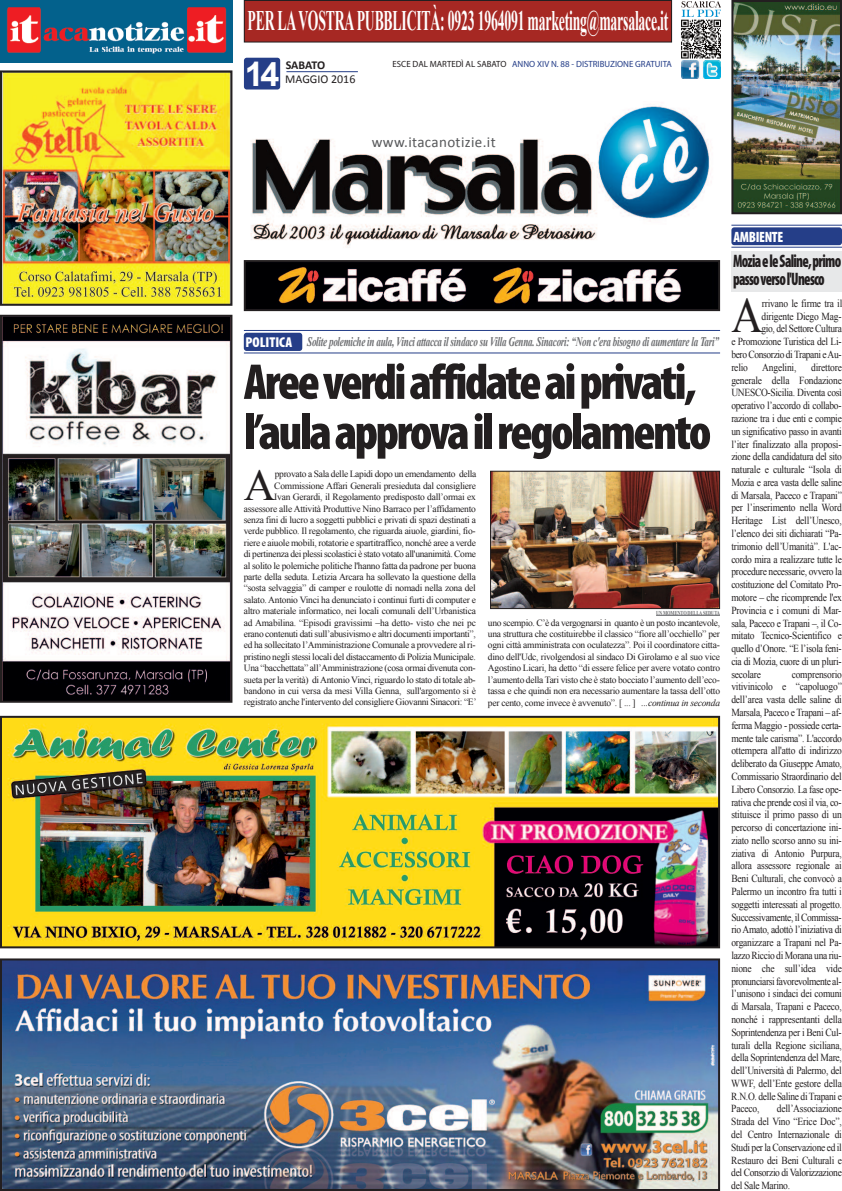
<style>
.page{position:relative;width:842px;height:1191px;background:#fff}
.page>*{position:absolute;margin:0;border:0;box-sizing:border-box;transform-origin:0 0}
.t1{font:900 condensed 50.8px/50px "Myriad Pro";letter-spacing:-.05em;color:#231f20}
.t2{font:49.3px "Times New Roman";color:#231f20;scale:.88 1}
.t3{font:43.9px "Times New Roman";color:#231f20}
.t4{font:700 33.9px "Arial";color:#fff}
.t5{font:700 28.3px "Times New Roman";letter-spacing:-.015em;color:#fff;scale:.49 1}
.t6{font:900 condensed 18.1px/18.2px "Myriad Pro";letter-spacing:-.05em;color:#231f20;scale:.8 1}
.t7{font:15px "Calibri";letter-spacing:.025em;color:#57585a}
.t8{font:900 condensed 15px "Myriad Pro";letter-spacing:-.025em;color:#fff;scale:.95 1}
.t9{font:900 condensed 14.3px "Myriad Pro";color:#fff}
.t10{font:italic 700 13.1px "Times New Roman";letter-spacing:-.025em;color:#6c6d70;scale:.69 1}
.t11{font:12px "Calibri";color:#231f20}
.t12{font:700 12px "Calibri";letter-spacing:-.015em;color:#231f20}
.t13{font:10.7px/12.8px "Times New Roman";letter-spacing:-.03em;color:#231f20;text-align:justify;scale:.88 1}
.t14{font:9.5px/11.4px "Times New Roman";letter-spacing:-.025em;color:#231f20;text-align:right}
.t15{font:9px "Myriad Pro";color:#253e88}
.t16{font:700 6px "Times New Roman";letter-spacing:-.025em;color:#6c6d70;scale:.74 1}
.s1{color:#231f20}
.s2{font-style:italic}
</style>
<div class="page">
<img style="left:734px;top:3px;width:105px;height:208px">
<div style="left:731px;top:0;width:111px;height:214px;border:2px solid #231f20"></div>
<img style="left:250px;top:106px;width:460px;height:142px">
<img style="left:247px;top:263px;width:470px;height:45px">
<div style="left:244px;top:260px;width:476px;height:51px;border:2px solid #231f20"></div>
<div style="left:244px;top:333px;width:58px;height:18px;background:#253e88;border-radius:3px"></div>
<hr style="left:244px;top:352px;width:476px;height:1px;background:#253e88">
<hr style="left:244px;top:330px;width:476px;height:1px;background:#253e88">
<img style="left:681px;top:1px;width:39px;height:58px">
<svg style="left:682px;top:78px;width:38px;height:1px"></svg>
<img style="left:682px;top:60px;width:38px;height:18px">
<div style="left:244px;top:0;width:428px;height:42px;background:#a62823"></div>
<div style="left:244px;top:0;width:428px;height:43px;border:1px solid #231f20"></div>
<div style="left:244px;top:58px;width:36px;height:31px;background:#253e88;border-radius:3px"></div>
<hr style="left:286px;top:71px;width:72px;height:1px;background:#253e88">
<img style="left:0;top:0;width:232px;height:62px">
<img style="left:3px;top:961px;width:714px;height:227px">
<div style="left:0;top:958px;width:720px;height:233px;border:2px solid #231f20"></div>
<img style="left:3px;top:719px;width:714px;height:226px">
<div style="left:0;top:716px;width:720px;height:232px;border:2px solid #231f20"></div>
<div style="left:731px;top:227px;width:111px;height:18px;background:#253e88;border-radius:3px"></div>
<hr style="left:731px;top:247px;width:111px;height:1px;background:#253e88">
<hr style="left:731px;top:225px;width:111px;height:1px;background:#253e88">
<div style="left:731px;top:251px;width:111px;height:41px;background:#e7e8e9"></div>
<img style="left:492px;top:473px;width:226px;height:134px">
<div style="left:490px;top:471px;width:230px;height:138px;border:1px solid #231f20"></div>
<img style="left:3px;top:318px;width:226px;height:381px">
<div style="left:0;top:315px;width:232px;height:387px;border:2px solid #231f20"></div>
<img style="left:3px;top:73px;width:226px;height:230px">
<div style="left:0;top:70px;width:232px;height:236px;border:2px solid #231f20"></div>
<hr style="left:656px;top:615px;width:64px;height:1px;background:#6c6d70">
<h3 class="t5" style="left:247px;top:5px;width:861px">PER LA VOSTRA PUBBLICITÀ: 0923 1964091 marketing@marsalace.it</h3>
<p class="t15" style="left:393px;top:61px;width:281px"><span class="s1">ESCE DAL MARTEDÌ AL SABATO</span> ANNO XIV N. 88 - DISTRIBUZIONE GRATUITA</p>
<h3 class="t4" style="left:245px;top:55px;width:36px">14</h3>
<p class="t12" style="left:286px;top:60px;width:41px">SABATO</p>
<p class="t11" style="left:285px;top:74px;width:72px">MAGGIO 2016</p>
<h3 class="t7" style="left:372px;top:136px;width:126px">www.itacanotizie.it</h3>
<p class="t10" style="left:307px;top:334px;width:598px">Solite polemiche in aula, Vinci attacca il sindaco su Villa Genna. Sinacori: “Non c'era bisogno di aumentare la Tari”</p>
<h3 class="t9" style="left:246px;top:337px;width:48px">POLITICA</h3>
<h1 class="t1" style="left:244px;top:361px;width:469px">Areeverdiaffidateaiprivati, l’aulaapprovailregolamento</h1>
<h3 class="t3" style="left:244px;top:461px;width:33px">A</h3>
<p class="t14" style="left:244px;top:468px;width:234px">pprovato a Sala delle Lapidi dopo un emendamento della Commissione Affari Generali presieduta dal consigliere<br>Ivan Gerardi, il Regolamento predisposto dall’ormai ex assessore alle Attività Produttive Nino Barraco per l’affidamento senza fini di lucro a soggetti pubblici e privati di spazi destinati a verde pubblico. Il regolamento, che riguarda aiuole, giardini, fio&shy;riere e aiuole mobili, rotatorie e spartitraffico, nonché aree a verde di pertinenza dei plessi scolastici è stato votato all'unanimità. Come al solito le polemiche politiche l'hanno fatta da padrone per buona parte della seduta. Letizia Arcara ha sollevato la questione della “sosta selvaggia” di camper e roulotte di nomadi nella zona del salato. Antonio Vinci ha denunciato i continui furti di computer e altro materiale informatico, nei locali comunali dell’Urbanistica ad Amabilina. “Episodi gravissimi –ha detto- visto che nei pc erano contenuti dati sull’abusivismo e altri documenti importanti”, ed ha sollecitato l’Amministrazione Comunale a provvedere al ri&shy;pristino negli stessi locali del distaccamento di Polizia Municipale.<br>Una “bacchettata” all’Amministrazione (cosa ormai divenuta con&shy;sueta per la verità) diAntonio Vinci, riguardo lo stato di totale ab&shy;bandono in cui versa da mesi Villa Genna, sull'argomento si è registrato anche l'intervento del consigliere Giovanni Sinacori: “E’</p>
<p class="t16" style="left:656px;top:609px;width:88px">UN MOMENTO DELLA SEDUTA</p>
<p class="t14" style="left:488px;top:617px;width:234px;text-align:justify">uno scempio. C’è da vergognarsi in quanto è un posto incantevole, una struttura che costituirebbe il classico “fiore all’occhiello” per ogni città amministrata con oculatezza”. Poi il coordinatore citta&shy;dino dell'Udc, rivolgendosi al sindaco Di Girolamo e al suo vice Agostino Licari, ha detto “di essere felice per avere votato contro l’aumento della Tari visto che è stato bocciato l’aumento dell’eco&shy;tassa e che quindi non era necessario aumentare la tassa dell’otto per cento, come invece è avvenuto”. [ ... ] <span class="s2">...continua in seconda</span></p>
<h3 class="t8" style="left:733px;top:232px;width:54px">AMBIENTE</h3>
<h3 class="t6" style="left:733px;top:253px;width:137px">MoziaeleSaline,primo passoversol'Unesco</h3>
<h2 class="t2" style="left:731px;top:288px;width:37px">A</h2>
<p class="t13" style="left:762px;top:297px;width:93px">rrivano le firme tra il</p>
<p class="t13" style="left:761px;top:310px;width:93px">dirigente Diego Mag-</p>
<p class="t13" style="left:761px;top:322px;width:93px">gio, del Settore Cultura</p>
<p class="t13" style="left:731px;top:335px;width:127px">e Promozione Turistica del Li-</p>
<p class="t13" style="left:731px;top:348px;width:127px">bero Consorzio di Trapani eAu-</p>
<p class="t13" style="left:731px;top:361px;width:20px">relio</p>
<p class="t13" style="left:762px;top:361px;width:40px">Angelini,</p>
<p class="t13" style="left:731px;top:361px;width:127px;text-indent:80px">direttore generale della Fondazione UNESCO-Sicilia. Diventa così operativo l’accordo di collabo&shy;razione tra i due enti e compie un significativo passo in avanti l’iter finalizzato alla proposi&shy;zione della candidatura del sito naturale e culturale “Isola di Mozia e area vasta delle saline di Marsala, Paceco e Trapani” per l’inserimento nella Word Heritage List dell’Unesco, l’elenco dei siti dichiarati “Pa&shy;trimonio dell’Umanità”. L'ac&shy;cordo mira a realizzare tutte le procedure necessarie, ovvero la costituzione del Comitato Pro&shy;motore – che ricomprende l'ex Provincia e i comuni di Mar&shy;sala, Paceco e Trapani –, il Co&shy;mitato Tecnico-Scientifico e quello d’Onore. “E l’isola feni&shy;cia di Mozia, cuore di un pluri&shy;secolare</p>
<p class="t13" style="left:731px;top:667px;width:127px;text-indent:60px">comprensorio vitivinicolo e “capoluogo” dell’area vasta delle saline di Marsala, Paceco e Trapani – af&shy;ferma Maggio - possiede certa&shy;mente tale carisma”. L'accordo ottempera all'atto di indirizzo deliberato da Giuseppe Amato, Commissario Straordinario del Libero Consorzio. La fase ope&shy;rativa che prende così il via, co&shy;stituisce il primo passo di un percorso di concertazione ini&shy;ziato nello scorso anno su ini&shy;ziativa di Antonio Purpura, allora assessore regionale ai Beni Culturali, che convocò a Palermo un incontro fra tutti i soggetti interessati al progetto.<br>Successivamente, il Commissa&shy;rio Amato, adottò l’iniziativa di organizzare a Trapani nel Pa&shy;lazzo Riccio di Morana una riu&shy;nione che sull’idea vide pronunciarsi favorevolmente al&shy;l’unisono i sindaci dei comuni di Marsala, Trapani e Paceco, nonché i rappresentanti della Soprintendenza per i Beni Cul&shy;turali della Regione siciliana, della Soprintendenza del Mare, dell’Università di Palermo, del WWF, dell’Ente gestore della R.N.O. delle Saline di Trapani e Paceco,</p>
<p class="t13" style="left:731px;top:1102px;width:127px;text-indent:46px">dell’Associazione Strada del Vino “Erice Doc”, del Centro Internazionale di Studi per la Conservazione ed il Restauro dei Beni Culturali e del Consorzio di Valorizzazione del Sale Marino.</p>
</div>
